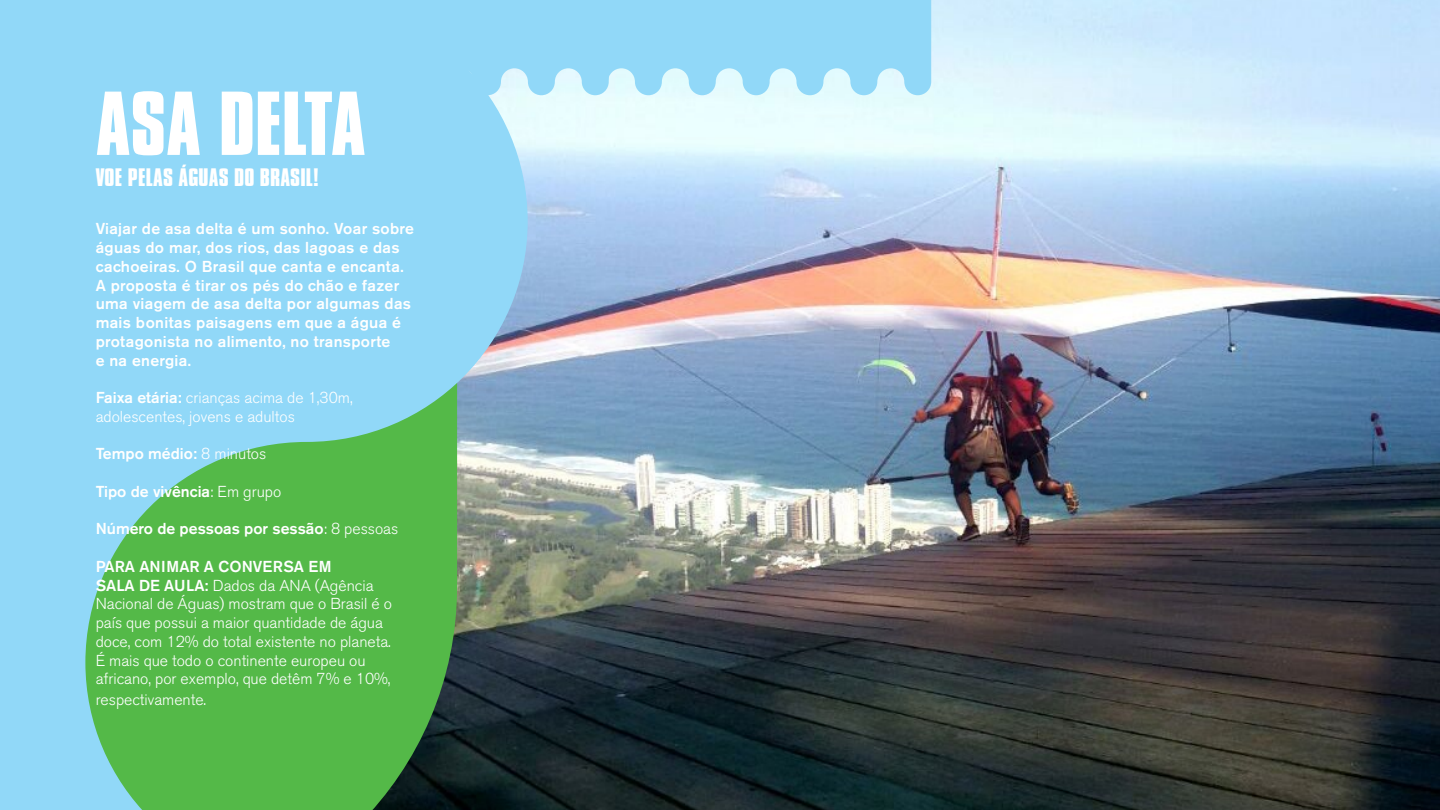
<style>
.page{position:relative;width:1440px;height:810px;background:#fff}
.page>*{position:absolute;margin:0;border:0;box-sizing:border-box;transform-origin:0 0}
.t1{font:700 78px "Compacta BT";color:#fff}
.t2{font:700 21.75px "Compacta BT";letter-spacing:.01em;color:#fff}
.t3{font:300 15.75px/18.8px "Akzidenz Grotesk BQ";color:#fff}
.t4{font:500 15.75px/18.8px "Akzidenz Grotesk BE";letter-spacing:.02em;color:#fff}
.t5{font:500 15.75px "Akzidenz Grotesk BE";color:#fff}
.s1{font-family:"Akzidenz Grotesk BE";font-weight:500}
.s2{font-family:"Akzidenz Grotesk BQ";font-weight:300}
</style>
<div class="page">
<img style="left:528px;top:0;width:912px;height:810px">
<svg style="left:0;top:0;width:528px;height:810px;background:#79c3b5"></svg>
<svg style="left:285px;top:0;width:646px;height:95px;background:#98dbf8"></svg>
<h1 class="t1" style="left:96px;top:76px;width:272px">ASA DELTA</h1>
<h2 class="t2" style="left:96px;top:165px;width:224px">VOE PELAS ÁGUAS DO BRASIL!</h2>
<p class="t4" style="left:96px;top:219px;width:320px">Viajar de asa delta é um sonho. Voar sobre águas do mar, dos rios, das lagoas e das cachoeiras. O Brasil que canta e encanta.<br>A proposta é tirar os pés do chão e fazer uma viagem de asa delta por algumas das mais bonitas paisagens em que a água é protagonista no alimento, no transporte<br>e na energia.</p>
<p class="t3" style="left:96px;top:389px;width:258px"><span class="s1">Faixa etária:</span> crianças acima de 1,30m, adolescentes, jovens e adultos</p>
<p class="t5" style="left:96px;top:444px;width:172px">Tempo médio: <span class="s2">8 minutos</span></p>
<p class="t5" style="left:96px;top:482px;width:187px">Tipo de vivência<span class="s2">: Em grupo</span></p>
<p class="t5" style="left:96px;top:519px;width:304px">Número de pessoas por sessão<span class="s2">: 8 pessoas</span></p>
<p class="t5" style="left:96px;top:557px;width:237px">PARA ANIMAR A CONVERSA EM</p>
<p class="t3" style="left:96px;top:576px;width:298px"><span class="s1">SALA DE AULA:</span> Dados da ANA (Agência Nacional de Águas) mostram que o Brasil é o país que possui a maior quantidade de água doce, com 12% do total existente no planeta.<br>É mais que todo o continente europeu ou africano, por exemplo, que detêm 7% e 10%,</p>
<p class="t3" style="left:96px;top:690px;width:112px">respectivamente.</p>
</div>
